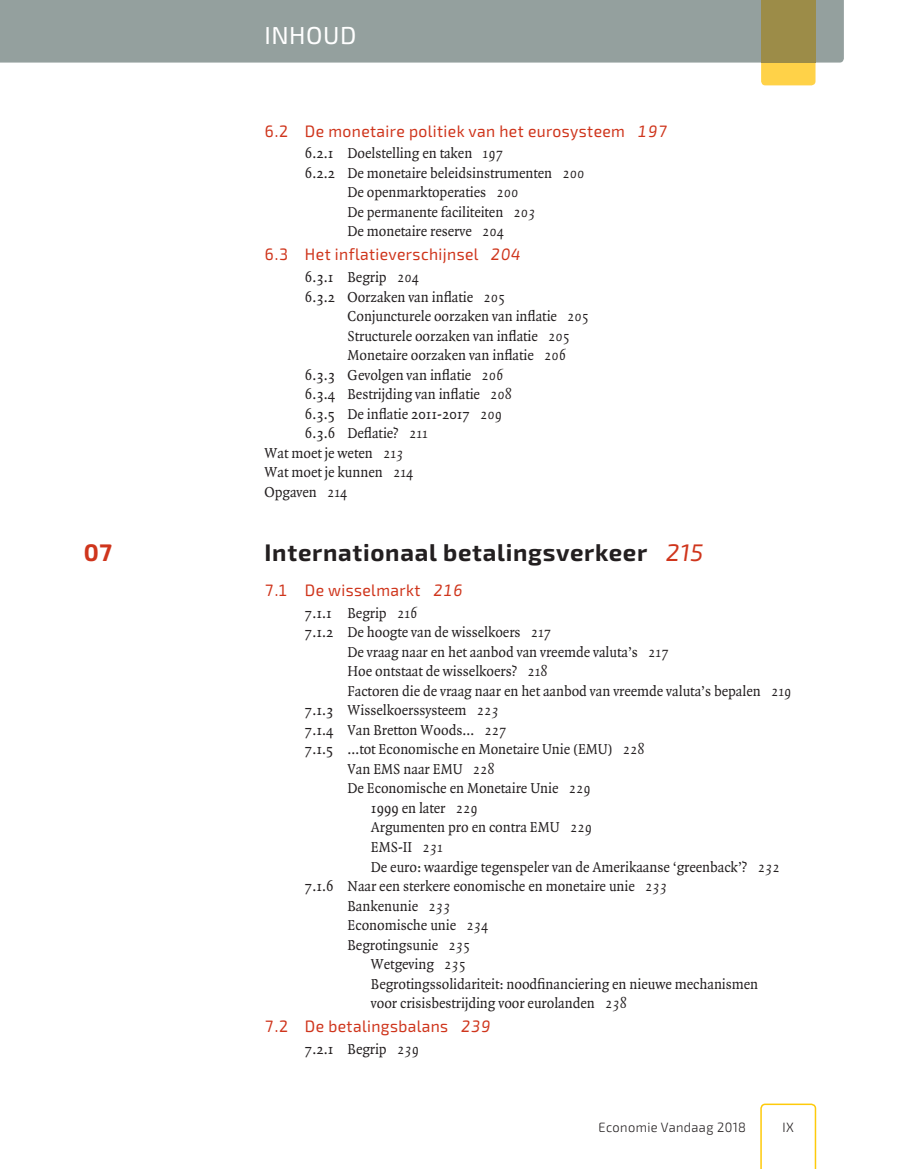
<style>
.page{position:relative;width:913px;height:1169px;background:#fff}
.page>*{position:absolute;margin:0;border:0;box-sizing:border-box;transform-origin:0 0}
.t1{font:24.6px "Exo 2";letter-spacing:.02em;color:#fff}
.t2{font:700 24px "Exo 2";letter-spacing:.03em;color:#231f20}
.t3{font:700 24px "Exo 2";color:#cf351c}
.t4{font:16.5px "Exo 2";letter-spacing:.025em;color:#cf351c;scale:.95 1}
.t5{font:15.45px "Quadraat";letter-spacing:-.005em;color:#231f20;scale:.95 1}
.t6{font:300 13.5px "Exo 2";letter-spacing:.03em;color:#231f20;scale:.95 1}
.s1{font-style:italic}
.s2{font-weight:400;font-style:italic;color:#cf351c}
</style>
<div class="page">
<div style="left:0;top:0;width:843px;height:63px;background:#94a09e"></div>
<svg style="left:761px;top:63px;width:54px;height:22px"></svg>
<div style="left:761px;top:0;width:54px;height:63px;background:#9c8c48"></div>
<svg style="left:760px;top:1103px;width:57px;height:65px"></svg>
<h1 class="t1" style="left:264px;top:18px;width:93px">INHOUD</h1>
<p class="t4" style="left:264px;top:119px;width:425px">6.2 De monetaire politiek van het eurosysteem <span class="s1">197</span></p>
<p class="t5" style="left:305px;top:145px;width:210px">6.2.1 Doelstelling en taken <span class="s1">197</span></p>
<p class="t5" style="left:305px;top:165px;width:296px">6.2.2 De monetaire beleidsinstrumenten <span class="s1">200</span></p>
<p class="t5" style="left:347px;top:184px;width:181px">De openmarktoperaties <span class="s1">200</span></p>
<p class="t5" style="left:347px;top:204px;width:199px">De permanente faciliteiten <span class="s1">203</span></p>
<p class="t5" style="left:347px;top:223px;width:166px">De monetaire reserve <span class="s1">204</span></p>
<p class="t4" style="left:264px;top:243px;width:271px">6.3 Het inflatieverschijnsel <span class="s1">204</span></p>
<p class="t5" style="left:305px;top:269px;width:122px">6.3.1 Begrip <span class="s1">204</span></p>
<p class="t5" style="left:305px;top:288px;width:212px">6.3.2 Oorzaken van inflatie <span class="s1">205</span></p>
<p class="t5" style="left:347px;top:308px;width:256px">Conjuncturele oorzaken van inflatie <span class="s1">205</span></p>
<p class="t5" style="left:347px;top:327px;width:236px">Structurele oorzaken van inflatie <span class="s1">205</span></p>
<p class="t5" style="left:347px;top:347px;width:231px">Monetaire oorzaken van inflatie <span class="s1">206</span></p>
<p class="t5" style="left:305px;top:366px;width:211px">6.3.3 Gevolgen van inflatie <span class="s1">206</span></p>
<p class="t5" style="left:305px;top:386px;width:220px">6.3.4 Bestrijding van inflatie <span class="s1">208</span></p>
<p class="t5" style="left:305px;top:405px;width:209px">6.3.5 De inflatie 2011-2017 <span class="s1">209</span></p>
<p class="t5" style="left:305px;top:425px;width:131px">6.3.6 Deflatie? <span class="s1">211</span></p>
<p class="t5" style="left:264px;top:444px;width:148px">Wat moet je weten <span class="s1">213</span></p>
<p class="t5" style="left:264px;top:464px;width:158px">Wat moet je kunnen <span class="s1">214</span></p>
<p class="t5" style="left:264px;top:483px;width:89px">Opgaven <span class="s1">214</span></p>
<h2 class="t3" style="left:84px;top:534px;width:30px">07</h2>
<h2 class="t2" style="left:264px;top:534px;width:440px">Internationaal betalingsverkeer <span class="s2">215</span></h2>
<p class="t4" style="left:264px;top:579px;width:210px">7.1 De wisselmarkt <span class="s1">216</span></p>
<p class="t5" style="left:305px;top:605px;width:120px">7.1.1 Begrip <span class="s1">216</span></p>
<p class="t5" style="left:305px;top:624px;width:261px">7.1.2 De hoogte van de wisselkoers <span class="s1">217</span></p>
<p class="t5" style="left:347px;top:644px;width:339px">De vraag naar en het aanbod van vreemde valuta’s <span class="s1">217</span></p>
<p class="t5" style="left:347px;top:663px;width:212px">Hoe ontstaat de wisselkoers? <span class="s1">218</span></p>
<p class="t5" style="left:347px;top:683px;width:469px">Factoren die de vraag naar en het aanbod van vreemde valuta’s bepalen <span class="s1">219</span></p>
<p class="t5" style="left:305px;top:702px;width:205px">7.1.3 Wisselkoerssysteem <span class="s1">223</span></p>
<p class="t5" style="left:305px;top:722px;width:214px">7.1.4 Van Bretton Woods… <span class="s1">227</span></p>
<p class="t5" style="left:305px;top:741px;width:359px">7.1.5 …tot Economische en Monetaire Unie (EMU) <span class="s1">228</span></p>
<p class="t5" style="left:347px;top:761px;width:157px">Van EMS naar EMU <span class="s1">228</span></p>
<p class="t5" style="left:347px;top:780px;width:257px">De Economische en Monetaire Unie <span class="s1">229</span></p>
<p class="t5" style="left:371px;top:800px;width:114px">1999 en later <span class="s1">229</span></p>
<p class="t5" style="left:371px;top:819px;width:234px">Argumenten pro en contra EMU <span class="s1">229</span></p>
<p class="t5" style="left:371px;top:839px;width:77px">EMS-II <span class="s1">231</span></p>
<p class="t5" style="left:371px;top:858px;width:432px">De euro: waardige tegenspeler van de Amerikaanse ‘greenback’? <span class="s1">232</span></p>
<p class="t5" style="left:305px;top:878px;width:383px">7.1.6 Naar een sterkere eonomische en monetaire unie <span class="s1">233</span></p>
<p class="t5" style="left:347px;top:897px;width:110px">Bankenunie <span class="s1">233</span></p>
<p class="t5" style="left:347px;top:917px;width:150px">Economische unie <span class="s1">234</span></p>
<p class="t5" style="left:347px;top:936px;width:131px">Begrotingsunie <span class="s1">235</span></p>
<p class="t5" style="left:371px;top:956px;width:102px">Wetgeving <span class="s1">235</span></p>
<p class="t5" style="left:371px;top:975px;width:409px">Begrotingssolidariteit: noodfinanciering en nieuwe mechanismen</p>
<p class="t5" style="left:371px;top:995px;width:271px">voor crisisbestrijding voor eurolanden <span class="s1">238</span></p>
<p class="t4" style="left:264px;top:1014px;width:239px">7.2 De betalingsbalans <span class="s1">239</span></p>
<p class="t5" style="left:305px;top:1040px;width:122px">7.2.1 Begrip <span class="s1">239</span></p>
<p class="t6" style="left:598px;top:1117px;width:156px">Economie Vandaag 2018</p>
<p class="t6" style="left:782px;top:1117px;width:13px">IX</p>
</div>
